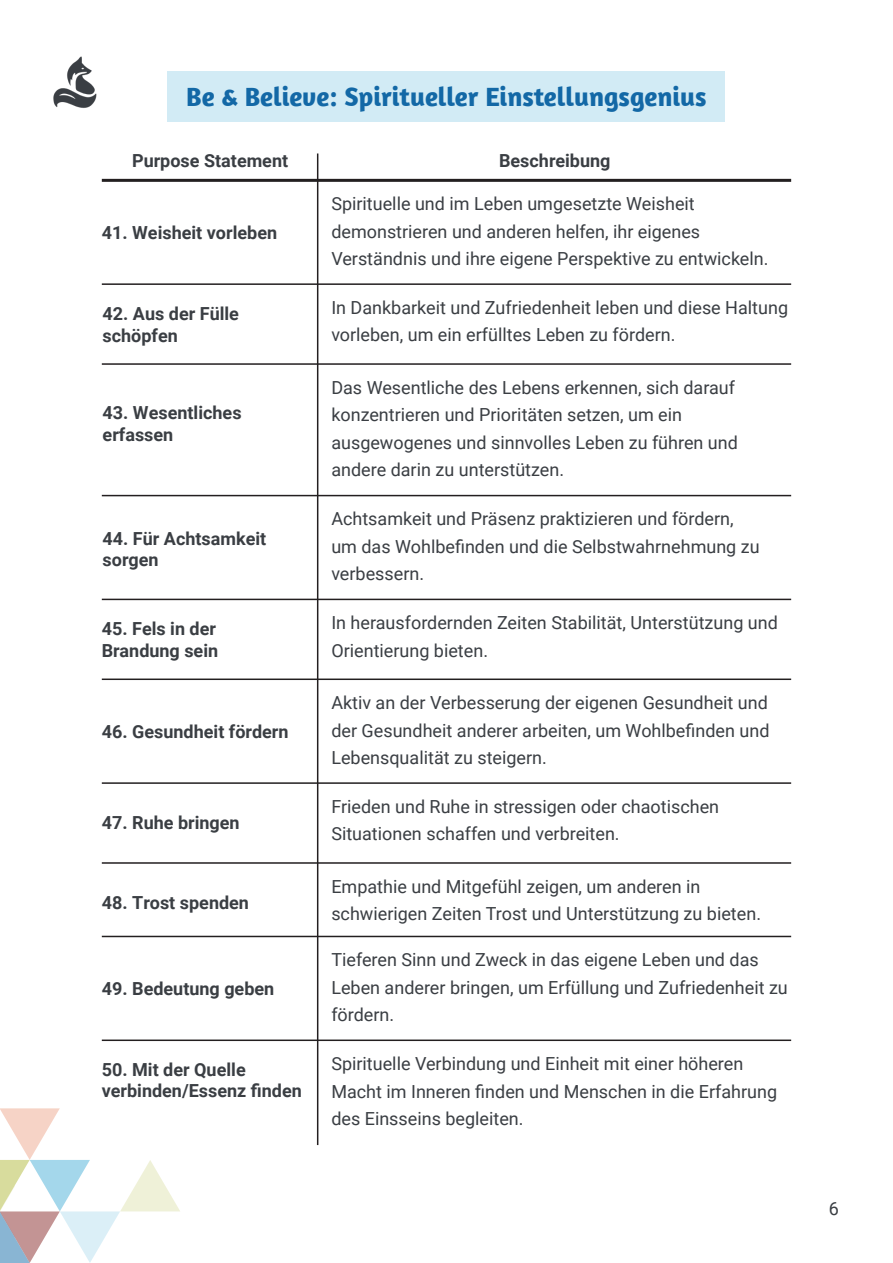
<style>
.page{position:relative;width:893px;height:1263px;background:#fff}
.page>*{position:absolute;margin:0;border:0;box-sizing:border-box;transform-origin:0 0}
.t1{font:700 27px "Amaranth";color:#1368a6}
.t2{font:18px/27.5px "Roboto";color:#3a3e43}
.t3{font:700 18px/21.6px "Roboto";color:#3a3e43}
</style>
<div class="page">
<img style="left:53px;top:56px;width:44px;height:52px">
<svg style="left:0;top:1108px;width:180px;height:155px"></svg>
<div style="left:168px;top:71px;width:557px;height:50px;background:#d2ebf5"></div>
<hr style="left:317px;top:153px;width:1px;height:992px;background:#231f20">
<hr style="left:102px;top:179px;width:689px;height:3px;background:#231f20">
<hr style="left:102px;top:283px;width:689px;height:2px;background:#231f20">
<hr style="left:102px;top:678px;width:689px;height:2px;background:#231f20">
<hr style="left:102px;top:495px;width:689px;height:1px;background:#231f20">
<hr style="left:102px;top:862px;width:689px;height:2px;background:#231f20">
<hr style="left:102px;top:1039px;width:689px;height:2px;background:#231f20">
<hr style="left:102px;top:363px;width:689px;height:2px;background:#231f20">
<hr style="left:102px;top:782px;width:689px;height:2px;background:#231f20">
<hr style="left:102px;top:599px;width:689px;height:1px;background:#231f20">
<hr style="left:102px;top:936px;width:689px;height:1px;background:#231f20">
<h1 class="t1" style="left:186px;top:80px;width:522px">Be &amp; Believe: Spiritueller Einstellungsgenius</h1>
<p class="t3" style="left:132px;top:149px;width:158px">Purpose Statement</p>
<p class="t3" style="left:102px;top:221px;width:177px">41. Weisheit vorleben</p>
<p class="t3" style="left:103px;top:303px;width:138px">42. Aus der Fülle schöpfen</p>
<p class="t3" style="left:103px;top:401px;width:140px">43. Wesentliches erfassen</p>
<p class="t3" style="left:103px;top:527px;width:165px">44. Für Achtsamkeit sorgen</p>
<p class="t3" style="left:102px;top:617px;width:118px">45. Fels in der<br>Brandung sein</p>
<p class="t3" style="left:102px;top:720px;width:188px">46. Gesundheit fördern</p>
<p class="t3" style="left:102px;top:811px;width:139px">47. Ruhe bringen</p>
<p class="t3" style="left:102px;top:891px;width:149px">48. Trost spenden</p>
<p class="t3" style="left:102px;top:977px;width:174px">49. Bedeutung geben</p>
<p class="t3" style="left:102px;top:1058px;width:202px">50. Mit der Quelle verbinden/Essenz finden</p>
<p class="t3" style="left:499px;top:149px;width:113px">Beschreibung</p>
<p class="t2" style="left:331px;top:189px;width:439px">Spirituelle und im Leben umgesetzte Weisheit demonstrieren und anderen helfen, ihr eigenes<br>Verständnis und ihre eigene Perspektive zu entwickeln.</p>
<p class="t2" style="left:331px;top:293px;width:458px">In Dankbarkeit und Zufriedenheit leben und diese Haltung vorleben, um ein erfülltes Leben zu fördern.</p>
<p class="t2" style="left:331px;top:373px;width:408px">Das Wesentliche des Lebens erkennen, sich darauf konzentrieren und Prioritäten setzen, um ein ausgewogenes und sinnvolles Leben zu führen und andere darin zu unterstützen.</p>
<p class="t2" style="left:331px;top:505px;width:430px">Achtsamkeit und Präsenz praktizieren und fördern, um das Wohlbefinden und die Selbstwahrnehmung zu verbessern.</p>
<p class="t2" style="left:331px;top:608px;width:448px">In herausfordernden Zeiten Stabilität, Unterstützung und<br>Orientierung bieten.</p>
<p class="t2" style="left:331px;top:688px;width:440px;text-align:justify">Aktiv an der Verbesserung der eigenen Gesundheit und der Gesundheit anderer arbeiten, um Wohlbefinden und Lebensqualität zu steigern.</p>
<p class="t2" style="left:331px;top:792px;width:389px">Frieden und Ruhe in stressigen oder chaotischen<br>Situationen schaffen und verbreiten.</p>
<p class="t2" style="left:331px;top:872px;width:431px">Empathie und Mitgefühl zeigen, um anderen in schwierigen Zeiten Trost und Unterstützung zu bieten.</p>
<p class="t2" style="left:331px;top:945px;width:458px">Tieferen Sinn und Zweck in das eigene Leben und das<br>Leben anderer bringen, um Erfüllung und Zufriedenheit zu fördern.</p>
<p class="t2" style="left:331px;top:1049px;width:447px">Spirituelle Verbindung und Einheit mit einer höheren<br>Macht im Inneren finden und Menschen in die Erfahrung des Einsseins begleiten.</p>
<p class="t2" style="left:829px;top:1195px;width:12px">6</p>
</div>
